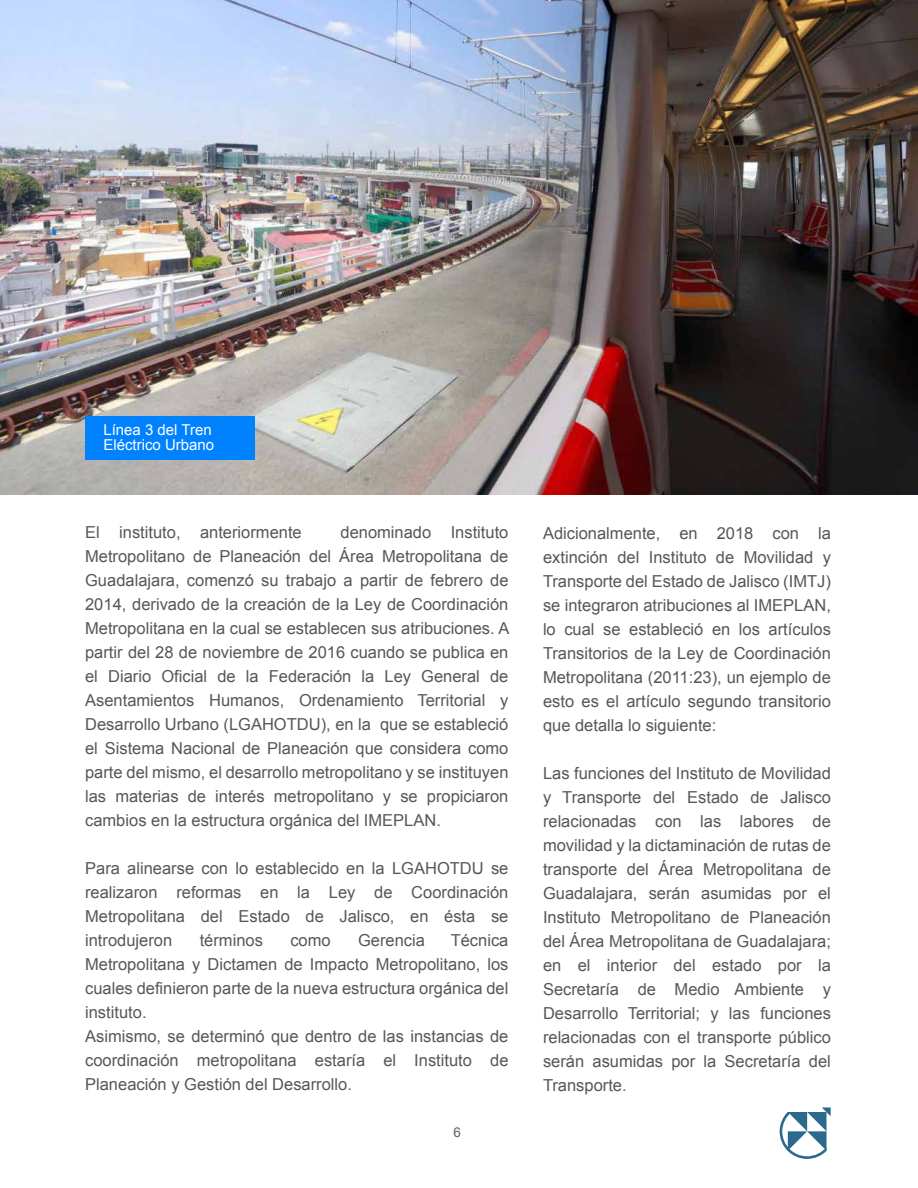
<style>
.page{position:relative;width:918px;height:1188px;background:#fff}
.page>*{position:absolute;margin:0;border:0;box-sizing:border-box;transform-origin:0 0}
.t1{font:16.5px/24px "Arial";color:#575756;text-align:justify}
.t2{font:15px/15px "Arial";color:#fff}
.t3{font:13.5px "Arial";color:#606060}
</style>
<div class="page">
<svg style="left:780px;top:1107px;width:51px;height:52px"></svg>
<img style="left:0;top:0;width:918px;height:495px">
<div style="left:86px;top:416px;width:169px;height:43px;background:#0082ff"></div>
<p class="t2" style="left:103px;top:423px;width:112px">Línea 3 del Tren<br>Eléctrico Urbano</p>
<p class="t1" style="left:85px;top:520px;width:426px;text-indent:255px">denominado Instituto Metropolitano de Planeación del Área Metropolitana de Guadalajara, comenzó su trabajo a partir de febrero de 2014, derivado de la creación de la Ley de Coordinación Metropolitana en la cual se establecen sus atribuciones. A partir del 28 de noviembre de 2016 cuando se publica en el Diario Oficial de la Federación la Ley General de Asentamientos Humanos, Ordenamiento Territorial y Desarrollo Urbano (LGAHOTDU), en la que se estableció el Sistema Nacional de Planeación que considera como parte del mismo, el desarrollo metropolitano y se instituyen las materias de interés metropolitano y se propiciaron cambios en la estructura orgánica del IMEPLAN.</p>
<p class="t1" style="left:85px;top:856px;width:425px">Para alinearse con lo establecido en la LGAHOTDU se realizaron reformas en la Ley de Coordinación Metropolitana del Estado de Jalisco, en ésta se introdujeron</p>
<p class="t1" style="left:85px;top:520px;width:218px">El instituto, anteriormente</p>
<p class="t1" style="left:200px;top:928px;width:65px">términos</p>
<p class="t1" style="left:290px;top:928px;width:42px">como</p>
<p class="t1" style="left:358px;top:928px;width:68px">Gerencia</p>
<p class="t1" style="left:85px;top:928px;width:425px;text-align:left;text-indent:366px">Técnica Metropolitana y Dictamen de Impacto Metropolitano, los cuales definieron parte de la nueva estructura orgánica del instituto.<br>Asimismo, se determinó que dentro de las instancias de coordinación metropolitana estaría el Instituto de Planeación y Gestión del Desarrollo.</p>
<p class="t3" style="left:453px;top:1124px;width:9px">6</p>
<p class="t1" style="left:543px;top:521px;width:289px">Adicionalmente, en 2018 con la extinción del Instituto de Movilidad y Transporte del Estado de Jalisco (IMTJ) se integraron atribuciones al IMEPLAN, lo cual se estableció en los artículos Transitorios de la Ley de Coordinación Metropolitana (2011:23), un ejemplo de esto es el artículo segundo transitorio que detalla lo siguiente:</p>
<p class="t1" style="left:543px;top:761px;width:289px">Las funciones del Instituto de Movilidad y Transporte del Estado de Jalisco relacionadas con las labores de movilidad y la dictaminación de rutas de transporte del Área Metropolitana de Guadalajara, serán asumidas por el Instituto Metropolitano de Planeación del Área Metropolitana de Guadalajara; en el interior del estado por la Secretaría de Medio Ambiente y Desarrollo Territorial; y las funciones relacionadas con el transporte público serán asumidas por la Secretaría del Transporte.</p>
</div>
